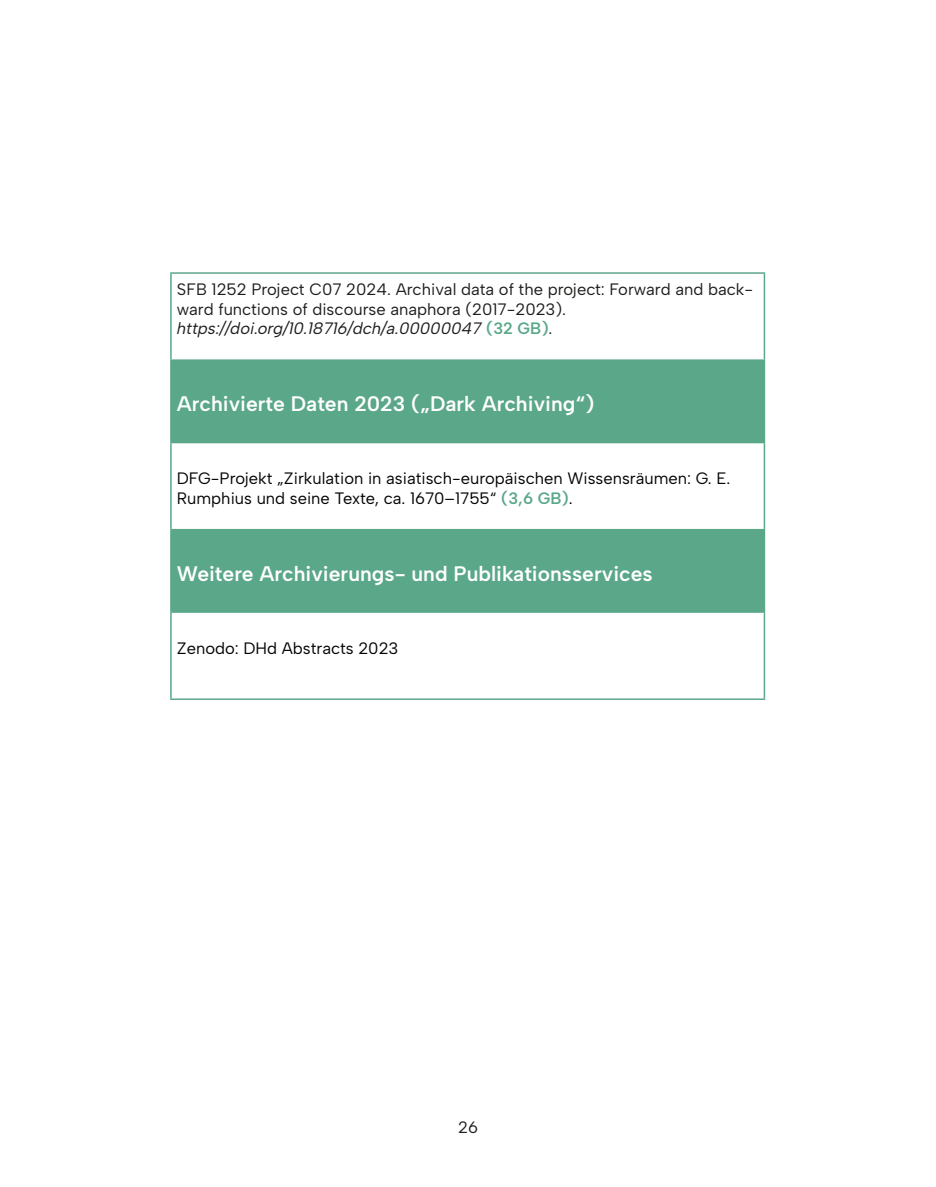
<style>
.page{position:relative;width:936px;height:1187px;background:#fff}
.page>*{position:absolute;margin:0;border:0;box-sizing:border-box;transform-origin:0 0}
.t1{font:21px "Albert Sans";color:#fff}
.t2{font:16.5px/19.8px "Albert Sans";color:#1d1d1b}
.t3{font:16.5px/19.8px "Albert Sans";color:#030405}
.t4{font:16.5px "Albert Sans";color:#020304}
.s1{font-style:italic}
.s2{color:#5ba78a}
.s3{color:#020304}
</style>
<div class="page">
<div style="left:171px;top:360px;width:593px;height:82px;background:#5ba78a"></div>
<div style="left:171px;top:529px;width:593px;height:83px;background:#5ba78a"></div>
<hr style="left:170px;top:612px;width:2px;height:86px;background:#5ba78a">
<hr style="left:763px;top:612px;width:2px;height:86px;background:#5ba78a">
<hr style="left:170px;top:698px;width:595px;height:2px;background:#5ba78a">
<hr style="left:170px;top:272px;width:595px;height:2px;background:#5ba78a">
<hr style="left:170px;top:274px;width:2px;height:85px;background:#5ba78a">
<hr style="left:763px;top:274px;width:2px;height:85px;background:#5ba78a">
<hr style="left:170px;top:443px;width:2px;height:86px;background:#5ba78a">
<hr style="left:763px;top:443px;width:2px;height:86px;background:#5ba78a">
<hr style="left:170px;top:359px;width:595px;height:2px;background:#5ba78a">
<hr style="left:170px;top:361px;width:2px;height:81px;background:#5ba78a">
<hr style="left:763px;top:361px;width:2px;height:81px;background:#5ba78a">
<hr style="left:170px;top:442px;width:595px;height:1px;background:#5ba78a">
<hr style="left:170px;top:529px;width:595px;height:1px;background:#5ba78a">
<hr style="left:170px;top:530px;width:2px;height:81px;background:#5ba78a">
<hr style="left:763px;top:530px;width:2px;height:81px;background:#5ba78a">
<hr style="left:170px;top:611px;width:595px;height:1px;background:#5ba78a">
<p class="t2" style="left:177px;top:279px;width:577px">SFB 1252 Project C07 2024. Archival data of the project: Forward and back&shy;ward functions of discourse anaphora (2017-2023). <span class="s1">https://doi.org/10.18716/dch/a.00000047</span> <span class="s2">(32 GB)</span>.</p>
<p class="t1" style="left:177px;top:391px;width:419px">Archivierte Daten 2023 („Dark Archiving“)</p>
<p class="t3" style="left:177px;top:468px;width:555px"><span class="s3">DFG-Pr</span>ojekt „Zirkulation in asiatisch-europäischen Wissensräumen: G. E.<br>Rumphius und sein<span class="s3">e Texte, ca. 1670–1755“</span> <span class="s2">(3,6 GB)</span><span class="s3">.</span></p>
<p class="t1" style="left:177px;top:560px;width:477px">Weitere Archivierungs- und Publikationsservices</p>
<p class="t4" style="left:177px;top:637px;width:223px">Zenodo: DHd Abstracts 2023</p>
<p class="t2" style="left:458px;top:1116px;width:21px">26</p>
</div>
